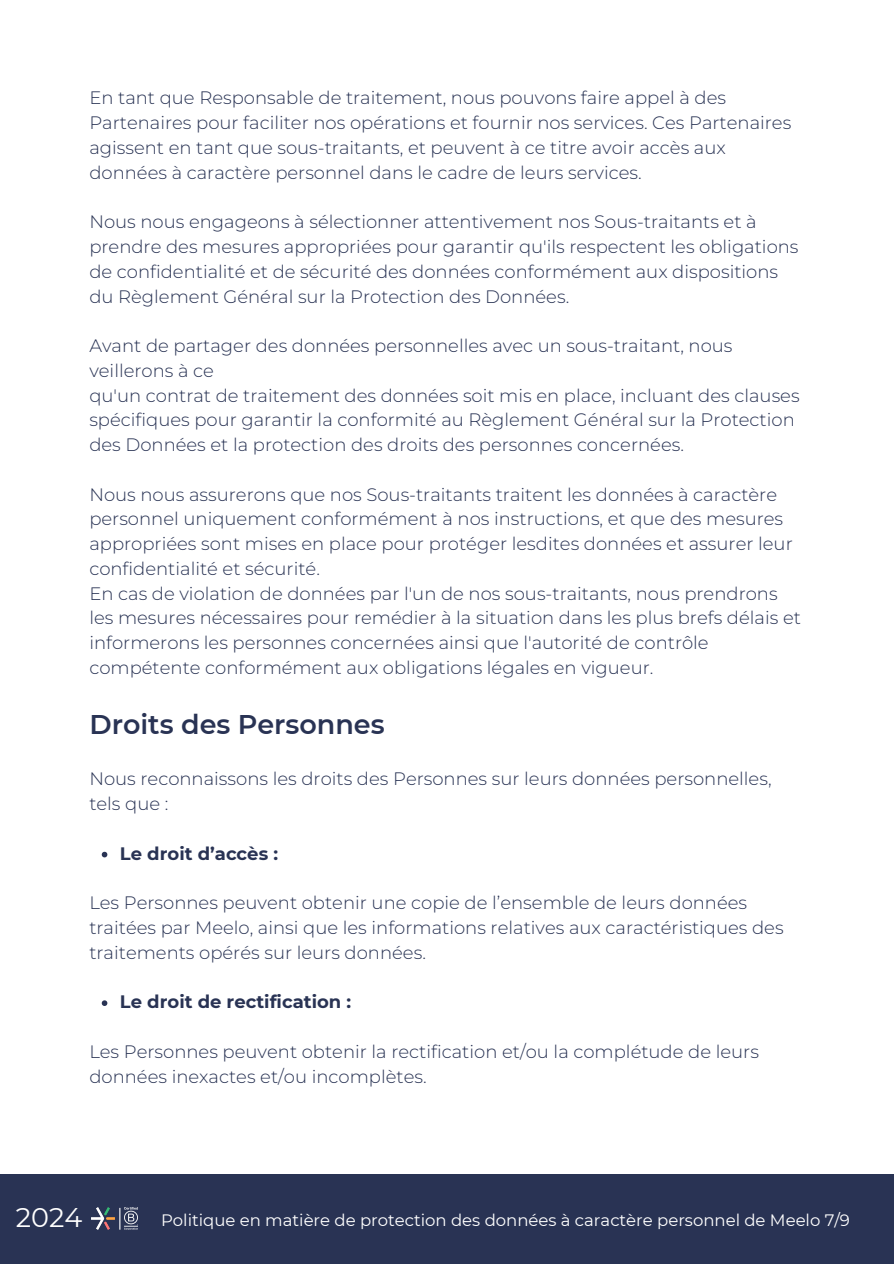
<style>
.page{position:relative;width:894px;height:1264px;background:#fff}
.page>*{position:absolute;margin:0;border:0;box-sizing:border-box;transform-origin:0 0}
.t1{font:600 27px "Montserrat";color:#293354}
.t2{font:27px "Montserrat";color:#fff}
.t3{font:300 18px/24.8px "Montserrat";color:#293354}
.t4{font:700 18px "Montserrat";color:#293354}
.t5{font:16.5px "Montserrat";color:#fff}
</style>
<div class="page">
<svg style="left:102px;top:851px;width:5px;height:6px"></svg>
<svg style="left:102px;top:1000px;width:5px;height:5px"></svg>
<div style="left:0;top:1174px;width:893px;height:89px;background:#293354"></div>
<img style="left:91px;top:1207px;width:24px;height:22px">
<svg style="left:119px;top:1207px;width:1px;height:22px"></svg>
<img style="left:125px;top:1207px;width:12px;height:22px">
<p class="t3" style="left:89px;top:86px;width:703px">En tant que Responsable de traitement, nous pouvons faire appel à des Partenaires pour faciliter nos opérations et fournir nos services. Ces Partenaires agissent en tant que sous-traitants, et peuvent à ce titre avoir accès aux données à caractère personnel dans le cadre de leurs services.</p>
<p class="t3" style="left:89px;top:209px;width:710px">Nous nous engageons à sélectionner attentivement nos Sous-traitants et à prendre des mesures appropriées pour garantir qu'ils respectent les obligations de confidentialité et de sécurité des données conformément aux dispositions du Règlement Général sur la Protection des Données.</p>
<p class="t3" style="left:89px;top:333px;width:644px">Avant de partager des données personnelles avec un sous-traitant, nous veillerons à ce</p>
<p class="t3" style="left:89px;top:383px;width:711px">qu'un contrat de traitement des données soit mis en place, incluant des clauses spécifiques pour garantir la conformité au Règlement Général sur la Protection des Données et la protection des droits des personnes concernées.</p>
<p class="t3" style="left:89px;top:482px;width:704px">Nous nous assurerons que nos Sous-traitants traitent les données à caractère personnel uniquement conformément à nos instructions, et que des mesures appropriées sont mises en place pour protéger lesdites données et assurer leur confidentialité et sécurité.</p>
<p class="t3" style="left:89px;top:581px;width:713px">En cas de violation de données par l'un de nos sous-traitants, nous prendrons les mesures nécessaires pour remédier à la situation dans les plus brefs délais et informerons les personnes concernées ainsi que l'autorité de contrôle compétente conformément aux obligations légales en vigueur.</p>
<h1 class="t1" style="left:89px;top:707px;width:297px">Droits des Personnes</h1>
<p class="t3" style="left:89px;top:766px;width:683px">Nous reconnaissons les droits des Personnes sur leurs données personnelles, tels que :</p>
<p class="t4" style="left:120px;top:842px;width:159px">Le droit d’accès :</p>
<p class="t3" style="left:89px;top:890px;width:695px">Les Personnes peuvent obtenir une copie de l’ensemble de leurs données traitées par Meelo, ainsi que les informations relatives aux caractéristiques des traitements opérés sur leurs données.</p>
<p class="t4" style="left:120px;top:990px;width:232px">Le droit de rectification :</p>
<p class="t3" style="left:89px;top:1038px;width:671px">Les Personnes peuvent obtenir la rectification et/ou la complétude de leurs données inexactes et/ou incomplètes.</p>
<h2 class="t2" style="left:16px;top:1200px;width:68px">2024</h2>
<p class="t5" style="left:161px;top:1209px;width:690px">Politique en matière de protection des données à caractère personnel de Meelo 7/9</p>
</div>
